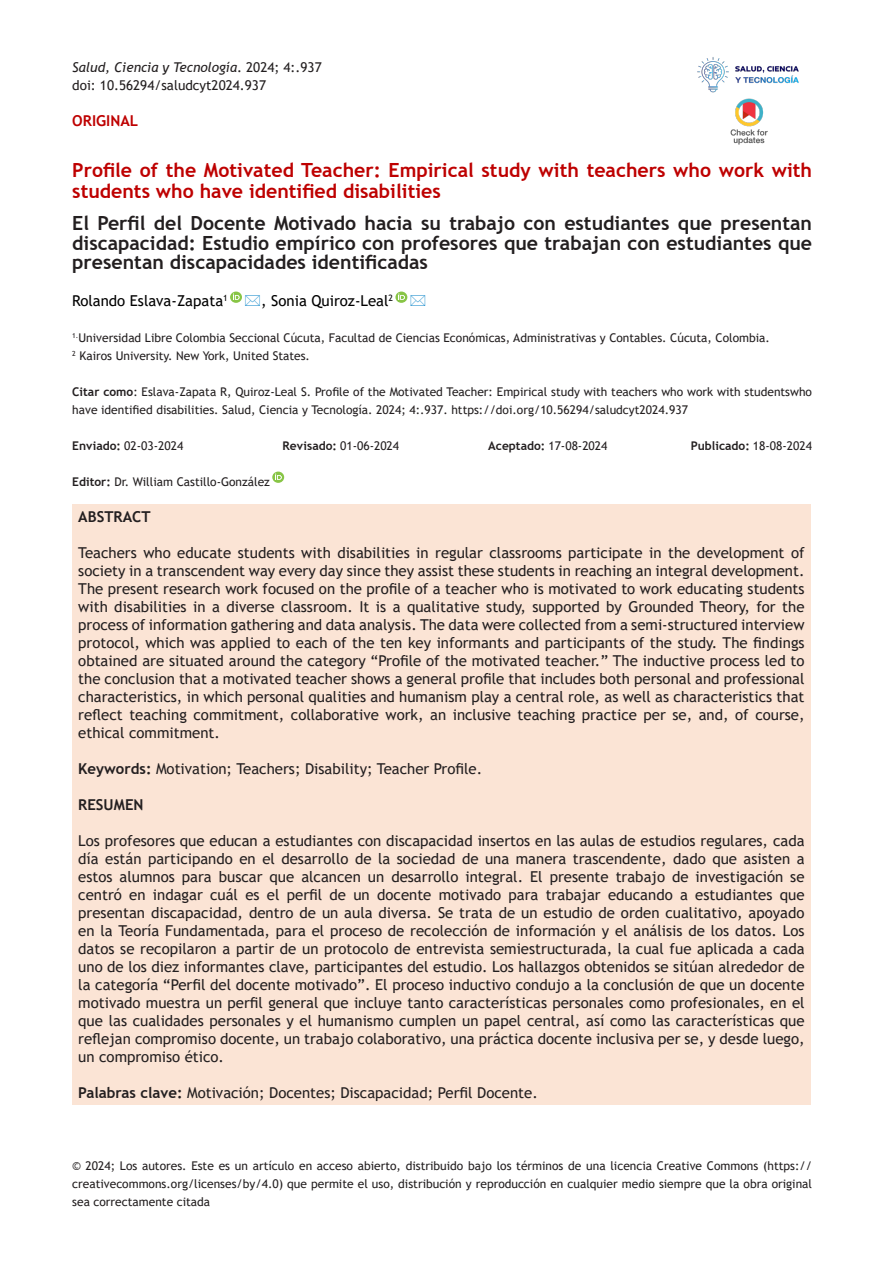
<style>
.page{position:relative;width:893px;height:1263px;background:#fff}
.page>*{position:absolute;margin:0;border:0;box-sizing:border-box;transform-origin:0 0}
.t1{font:700 19.5px/19.5px "Trebuchet MS";color:#231f20;text-align:justify}
.t2{font:700 19.5px/21px "Trebuchet MS";color:#be0000}
.t3{font:15px/18px "Trebuchet MS";color:#231f20;text-align:justify}
.t4{font:15px "Trebuchet MS";color:#000}
.t5{font:700 15px "Trebuchet MS";color:#231f20}
.t6{font:700 15px "Trebuchet MS";color:#be0000}
.t7{font:italic 13.5px "Trebuchet MS";color:#231f20}
.t8{font:13.5px "Trebuchet MS";color:#231f20}
.t9{font:12px/18px "Trebuchet MS";color:#231f20;text-align:justify}
.t10{font:700 12px "Trebuchet MS";color:#231f20}
.s1{font-style:normal}
.s2{font-weight:700}
.s3{font-weight:400}
</style>
<div class="page">
<img style="left:697px;top:57px;width:102px;height:36px">
<img style="left:730px;top:98px;width:38px;height:47px">
<div style="left:72px;top:504px;width:739px;height:600px;background:#fbe4d5"></div>
<svg style="left:272px;top:472px;width:12px;height:11px"></svg>
<svg style="left:230px;top:292px;width:12px;height:11px"></svg>
<svg style="left:395px;top:292px;width:13px;height:11px"></svg>
<p class="t7" style="left:72px;top:59px;width:251px">Salud, Ciencia y Tecnología<span class="s1">. 2024; 4:.937</span></p>
<p class="t8" style="left:72px;top:77px;width:195px">doi: 10.56294/saludcyt2024.937</p>
<p class="t6" style="left:72px;top:111px;width:67px">ORIGINAL</p>
<p class="t2" style="left:72px;top:159px;width:741px">Profile of the Motivated Teacher: Empirical study with teachers who work with students who have identified disabilities</p>
<p class="t1" style="left:72px;top:214px;width:741px">El Perfil del Docente Motivado hacia su trabajo con estudiantes que presentan discapacidad: Estudio empírico con profesores que trabajan con estudiantes que presentan discapacidades identificadas</p>
<p class="t4" style="left:72px;top:291px;width:157px">Rolando Eslava-Zapata<sup>1</sup></p>
<p class="t4" style="left:261px;top:291px;width:133px">, Sonia Quiroz-Leal<sup>2</sup></p>
<p class="t9" style="left:72px;top:329px;width:699px"><sup>1.</sup>Universidad Libre Colombia Seccional Cúcuta, Facultad de Ciencias Económicas, Administrativas y Contables. Cúcuta, Colombia.</p>
<p class="t9" style="left:72px;top:347px;width:239px"><sup>2</sup> Kairos University. New York, United States.</p>
<p class="t9" style="left:72px;top:383px;width:741px"><span class="s2">Citar como</span>: Eslava-Zapata R, Quiroz-Leal S. Profile of the Motivated Teacher: Empirical study with teachers who work with studentswho have identified disabilities. Salud, Ciencia y Tecnología. 2024; 4:.937. https://doi.org/10.56294/saludcyt2024.937</p>
<p class="t9" style="left:72px;top:437px;width:113px"><span class="s2">Enviado:</span> 02-03-2024</p>
<p class="t9" style="left:283px;top:437px;width:118px"><span class="s2">Revisado:</span> 01-06-2024</p>
<p class="t9" style="left:488px;top:437px;width:121px"><span class="s2">Aceptado:</span> 17-08-2024</p>
<p class="t10" style="left:691px;top:438px;width:123px">Publicado: <span class="s3">18-08-2024</span></p>
<p class="t9" style="left:72px;top:473px;width:199px"><span class="s2">Editor:</span> Dr. William Castillo-González</p>
<p class="t5" style="left:78px;top:507px;width:74px">ABSTRACT</p>
<p class="t3" style="left:78px;top:544px;width:728px">Teachers who educate students with disabilities in regular classrooms participate in the development of society in a transcendent way every day since they assist these students in reaching an integral development.<br>The present research work focused on the profile of a teacher who is motivated to work educating students with disabilities in a diverse classroom. It is a qualitative study, supported by Grounded Theory, for the process of information gathering and data analysis. The data were collected from a semi-structured interview protocol, which was applied to each of the ten key informants and participants of the study. The findings obtained are situated around the category “Profile of the motivated teacher.” The inductive process led to the conclusion that a motivated teacher shows a general profile that includes both personal and professional characteristics, in which personal qualities and humanism play a central role, as well as characteristics that reflect teaching commitment, collaborative work, an inclusive teaching practice per se, and, of course, ethical commitment.</p>
<p class="t3" style="left:78px;top:760px;width:406px"><span class="s2">Keywords:</span> Motivation; Teachers; Disability; Teacher Profile.</p>
<p class="t5" style="left:78px;top:795px;width:67px">RESUMEN</p>
<p class="t3" style="left:78px;top:832px;width:728px">Los profesores que educan a estudiantes con discapacidad insertos en las aulas de estudios regulares, cada día están participando en el desarrollo de la sociedad de una manera trascendente, dado que asisten a estos alumnos para buscar que alcancen un desarrollo integral. El presente trabajo de investigación se centró en indagar cuál es el perfil de un docente motivado para trabajar educando a estudiantes que presentan discapacidad, dentro de un aula diversa. Se trata de un estudio de orden cualitativo, apoyado en la Teoría Fundamentada, para el proceso de recolección de información y el análisis de los datos. Los datos se recopilaron a partir de un protocolo de entrevista semiestructurada, la cual fue aplicada a cada uno de los diez informantes clave, participantes del estudio. Los hallazgos obtenidos se sitúan alrededor de la categoría “Perfil del docente motivado”. El proceso inductivo condujo a la conclusión de que un docente motivado muestra un perfil general que incluye tanto características personales como profesionales, en el que las cualidades personales y el humanismo cumplen un papel central, así como las características que reflejan compromiso docente, un trabajo colaborativo, una práctica docente inclusiva per se, y desde luego, un compromiso ético.</p>
<p class="t3" style="left:78px;top:1084px;width:461px"><span class="s2">Palabras clave:</span> Motivación; Docentes; Discapacidad; Perfil Docente.</p>
<p class="t9" style="left:72px;top:1157px;width:741px">© 2024; Los autores. Este es un artículo en acceso abierto, distribuido bajo los términos de una licencia Creative Commons (https:// creativecommons.org/licenses/by/4.0) que permite el uso, distribución y reproducción en cualquier medio siempre que la obra original sea correctamente citada</p>
</div>
